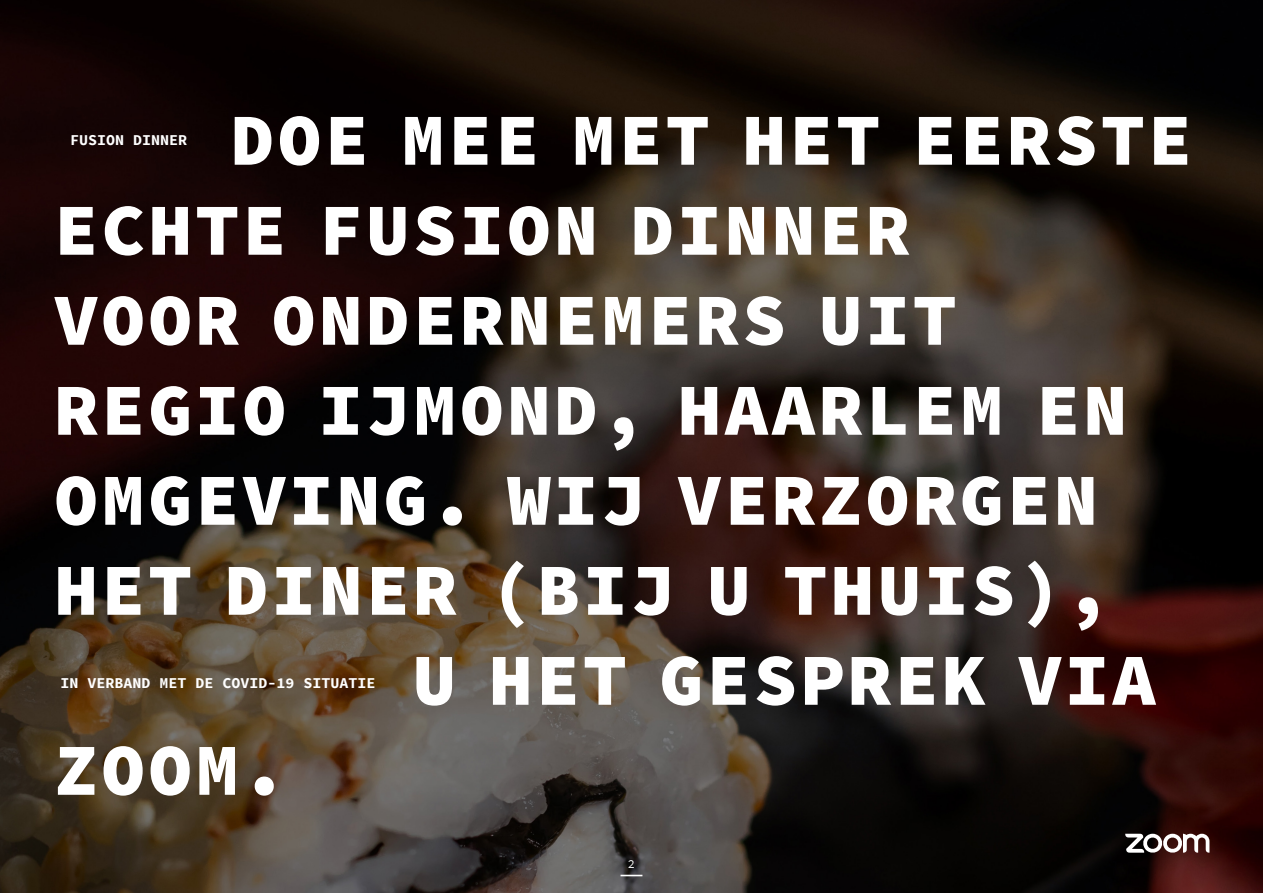
<style>
.page{position:relative;width:1263px;height:893px;background:#fff}
.page>*{position:absolute;margin:0;border:0;box-sizing:border-box;transform-origin:0 0}
.Pull_Text_-_Extra_La{font:900 73.5px/90px "Source Code Pro";letter-spacing:.04em;color:#fff}
.Attribution{font:700 15px "Source Code Pro";color:#fff}
.Page_Numbers{font:12px "Source Code Pro";color:#fff}
</style>
<div class="page">
<img style="left:0;top:0;width:1263px;height:893px">
<svg style="left:1125px;top:834px;width:84px;height:20px"></svg>
<svg style="left:620px;top:875px;width:22px;height:1px"></svg>
<p class="Pull_Text_-_Extra_La" style="left:54px;top:95px;width:1139px;text-indent:176px">DOE MEE MET HET EERSTE<br>ECHTE FUSION DINNER<br>VOOR ONDERNEMERS UIT<br>REGIO IJMOND, HAARLEM EN<br>OMGEVING. WIJ VERZORGEN<br>HET DINER (BIJ U THUIS),</p>
<p class="Pull_Text_-_Extra_La" style="left:412px;top:635px;width:745px">U HET GESPREK VIA</p>
<p class="Attribution" style="left:70px;top:131px;width:118px">FUSION DINNER</p>
<p class="Attribution" style="left:61px;top:673px;width:317px">IN VERBAND MET DE COVID-19 SITUATIE</p>
<p class="Pull_Text_-_Extra_La" style="left:54px;top:725px;width:234px">ZOOM.</p>
<p class="Page_Numbers" style="left:628px;top:856px;width:9px">2</p>
</div>
